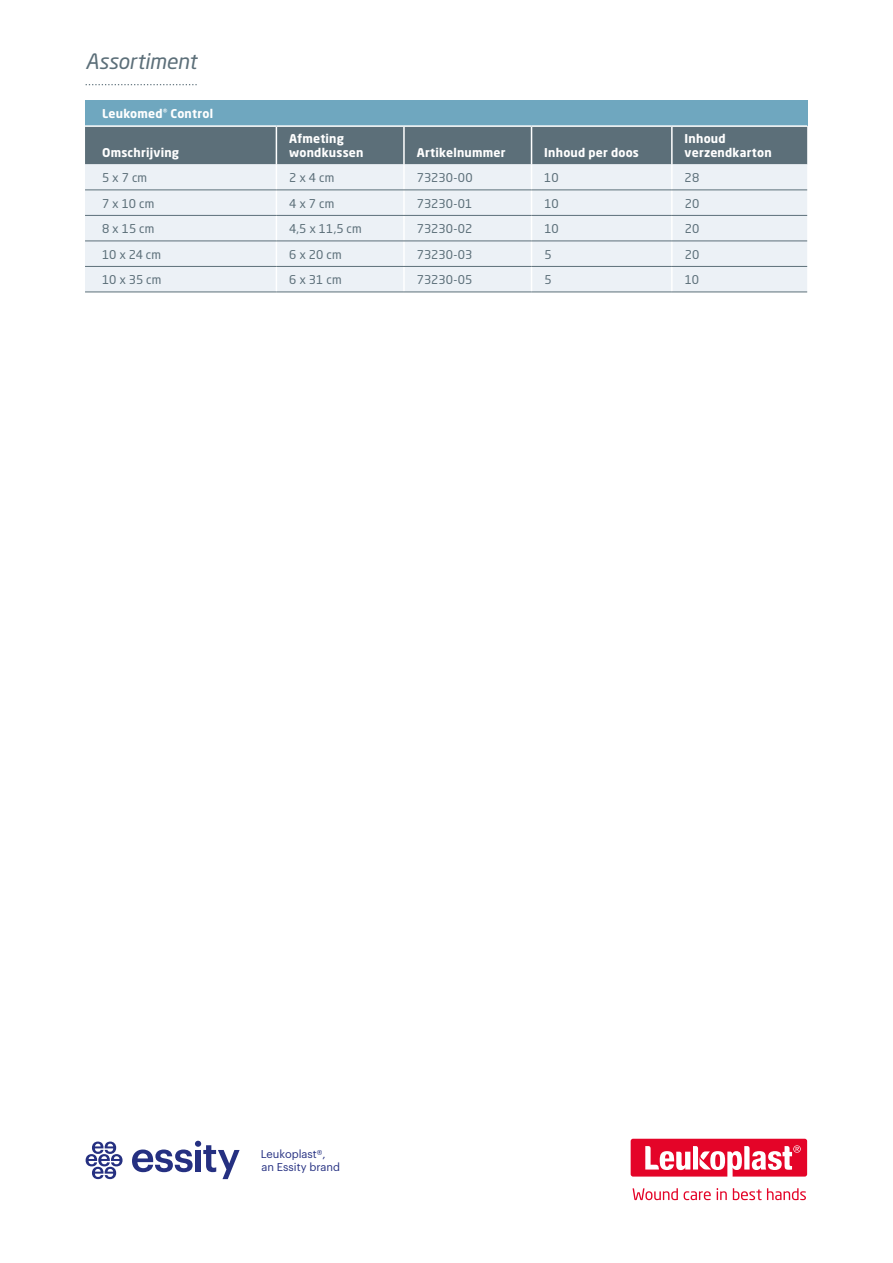
<style>
.page{position:relative;width:893px;height:1263px;background:#fff}
.page>*{position:absolute;margin:0;border:0;box-sizing:border-box;transform-origin:0 0}
.t1{font:italic 21px "Neo Sans W1 G";letter-spacing:-.005em;color:#5c6f79}
.t2{font:12px "Neo Sans W1 G";letter-spacing:.005em;color:#5c6f79}
.t3{font:700 12px/13.5px "Neo Sans W1 G";letter-spacing:.015em;color:#fff}
.t4{font:11.1px "Graphik";color:#253081}
</style>
<div class="page">
<div style="left:85px;top:101px;width:722px;height:25px;background:#6fa7bf"></div>
<svg style="left:85px;top:127px;width:722px;height:165px;background:#c9d1d8"></svg>
<hr style="left:403px;top:267px;width:2px;height:25px;background:#fff">
<hr style="left:671px;top:267px;width:2px;height:25px;background:#fff">
<hr style="left:404px;top:189px;width:127px;height:1px;background:#5c6f79">
<hr style="left:404px;top:215px;width:127px;height:1px;background:#5c6f79">
<hr style="left:404px;top:241px;width:127px;height:1px;background:#5c6f79">
<hr style="left:85px;top:189px;width:191px;height:1px;background:#5c6f79">
<hr style="left:276px;top:189px;width:128px;height:1px;background:#5c6f79">
<hr style="left:85px;top:215px;width:191px;height:1px;background:#5c6f79">
<hr style="left:276px;top:215px;width:128px;height:1px;background:#5c6f79">
<hr style="left:85px;top:241px;width:191px;height:1px;background:#5c6f79">
<hr style="left:276px;top:241px;width:128px;height:1px;background:#5c6f79">
<hr style="left:531px;top:189px;width:141px;height:1px;background:#5c6f79">
<hr style="left:531px;top:215px;width:141px;height:1px;background:#5c6f79">
<hr style="left:531px;top:241px;width:141px;height:1px;background:#5c6f79">
<hr style="left:672px;top:189px;width:135px;height:1px;background:#5c6f79">
<hr style="left:672px;top:215px;width:135px;height:1px;background:#5c6f79">
<hr style="left:672px;top:241px;width:135px;height:1px;background:#5c6f79">
<hr style="left:85px;top:125px;width:191px;height:2px;background:#fff">
<hr style="left:276px;top:125px;width:128px;height:2px;background:#fff">
<hr style="left:404px;top:125px;width:127px;height:2px;background:#fff">
<hr style="left:531px;top:125px;width:141px;height:2px;background:#fff">
<hr style="left:672px;top:125px;width:135px;height:2px;background:#fff">
<hr style="left:85px;top:266px;width:191px;height:1px;background:#5c6f79">
<hr style="left:276px;top:266px;width:128px;height:1px;background:#5c6f79">
<hr style="left:404px;top:266px;width:127px;height:1px;background:#5c6f79">
<hr style="left:531px;top:266px;width:141px;height:1px;background:#5c6f79">
<hr style="left:672px;top:266px;width:135px;height:1px;background:#5c6f79">
<hr style="left:85px;top:292px;width:191px;height:1px;background:#5c6f79">
<hr style="left:276px;top:292px;width:128px;height:1px;background:#5c6f79">
<hr style="left:404px;top:292px;width:127px;height:1px;background:#5c6f79">
<hr style="left:531px;top:292px;width:141px;height:1px;background:#5c6f79">
<hr style="left:672px;top:292px;width:135px;height:1px;background:#5c6f79">
<svg style="left:132px;top:1141px;width:108px;height:38px"></svg>
<svg style="left:86px;top:1141px;width:37px;height:38px"></svg>
<svg style="left:629px;top:1137px;width:180px;height:41px"></svg>
<svg style="left:631px;top:1139px;width:176px;height:37px"></svg>
<svg style="left:633px;top:1188px;width:173px;height:12px"></svg>
<svg style="left:86px;top:84px;width:111px;height:1px"></svg>
<h1 class="t1" style="left:86px;top:49px;width:113px">Assortiment</h1>
<p class="t3" style="left:102px;top:107px;width:113px">Leukomed<sup>®</sup> Control</p>
<p class="t3" style="left:102px;top:145px;width:79px">Omschrijving</p>
<p class="t3" style="left:289px;top:132px;width:76px">Afmeting wondkussen</p>
<p class="t3" style="left:417px;top:145px;width:90px">Artikelnummer</p>
<p class="t3" style="left:544px;top:145px;width:96px">Inhoud per doos</p>
<p class="t3" style="left:685px;top:132px;width:89px">Inhoud verzendkarton</p>
<p class="t2" style="left:102px;top:170px;width:47px">5 x 7 cm</p>
<p class="t2" style="left:289px;top:170px;width:47px">2 x 4 cm</p>
<p class="t2" style="left:417px;top:170px;width:57px">73230-00</p>
<p class="t2" style="left:544px;top:170px;width:16px">10</p>
<p class="t2" style="left:685px;top:170px;width:16px">28</p>
<p class="t2" style="left:102px;top:196px;width:54px">7 x 10 cm</p>
<p class="t2" style="left:289px;top:196px;width:47px">4 x 7 cm</p>
<p class="t2" style="left:417px;top:196px;width:57px">73230-01</p>
<p class="t2" style="left:544px;top:196px;width:16px">10</p>
<p class="t2" style="left:685px;top:196px;width:16px">20</p>
<p class="t2" style="left:102px;top:221px;width:54px">8 x 15 cm</p>
<p class="t2" style="left:289px;top:221px;width:74px">4,5 x 11,5 cm</p>
<p class="t2" style="left:417px;top:221px;width:57px">73230-02</p>
<p class="t2" style="left:544px;top:221px;width:16px">10</p>
<p class="t2" style="left:685px;top:221px;width:16px">20</p>
<p class="t2" style="left:102px;top:247px;width:60px">10 x 24 cm</p>
<p class="t2" style="left:289px;top:247px;width:54px">6 x 20 cm</p>
<p class="t2" style="left:417px;top:247px;width:57px">73230-03</p>
<p class="t2" style="left:544px;top:247px;width:9px">5</p>
<p class="t2" style="left:685px;top:247px;width:16px">20</p>
<p class="t2" style="left:102px;top:272px;width:61px">10 x 35 cm</p>
<p class="t2" style="left:289px;top:272px;width:54px">6 x 31 cm</p>
<p class="t2" style="left:417px;top:272px;width:57px">73230-05</p>
<p class="t2" style="left:544px;top:272px;width:9px">5</p>
<p class="t2" style="left:685px;top:272px;width:16px">10</p>
<p class="t4" style="left:261px;top:1145px;width:66px">Leukoplast®,</p>
<p class="t4" style="left:261px;top:1159px;width:80px">an Essity brand</p>
</div>
